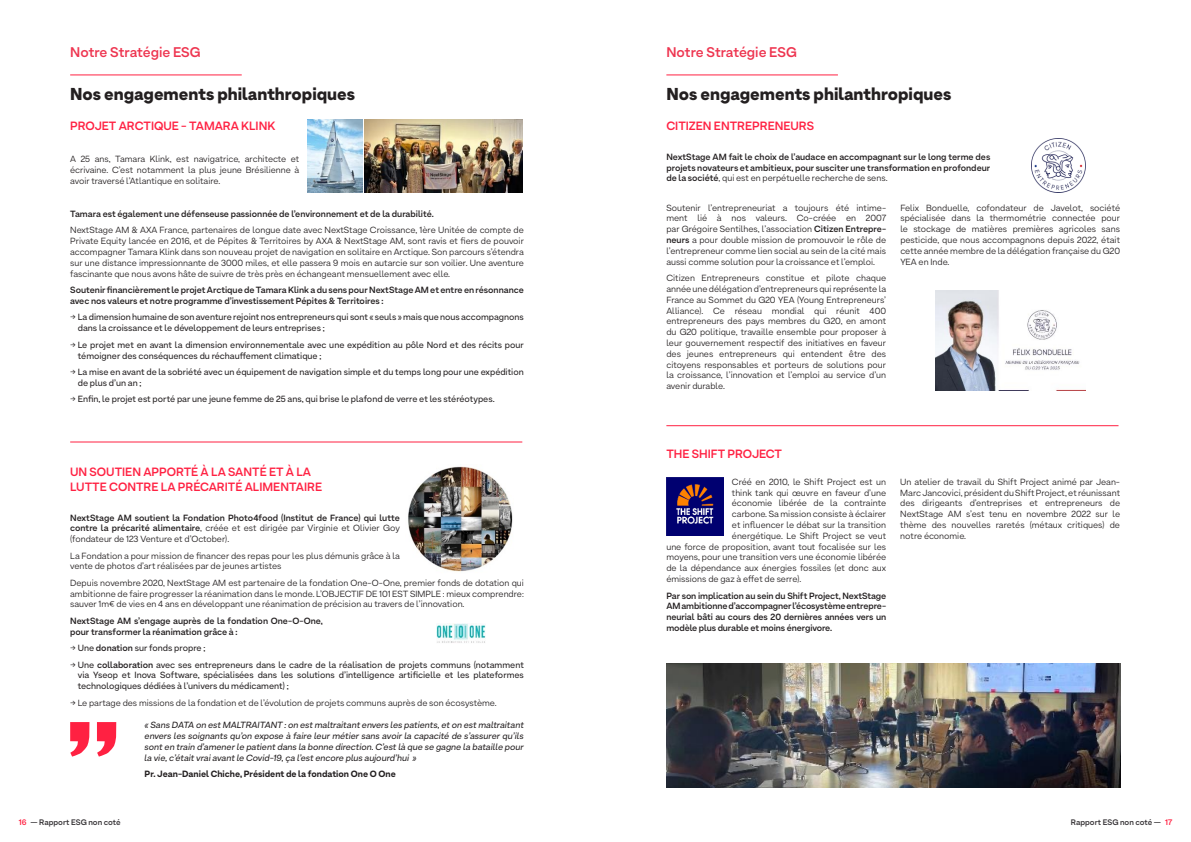
<style>
.page{position:relative;width:1191px;height:842px;background:#fff}
.page>*{position:absolute;margin:0;border:0;box-sizing:border-box;transform-origin:0 0}
.t1{font:900 17px "Armin Grotesk";color:#231f20}
.t2{font:600 14px "Armin Grotesk";color:#ee3550}
.t3{font:600 12px/14.4px "Armin Grotesk";color:#ff2142}
.t4{font:9px/10.8px "Armin Grotesk";color:#231f20;text-align:justify}
.t5{font:600 9px/10.8px "Armin Grotesk";color:#231f20;text-align:justify}
.t6{font:9px/10.8px "Armin Grotesk";color:#231f20}
.t7{font:italic 9px/10.8px "Armin Grotesk";color:#231f20;text-align:justify}
.t8{font:800 9px "Armin Grotesk";color:#231f20}
.t9{font:600 8px "Armin Grotesk";color:#333033}
.s1{font-style:inherit}
.s2{font-weight:400}
.s3{font-weight:600}
.s4{color:#ff2142}
</style>
<div class="page">
<hr style="left:70px;top:75px;width:172px;height:1px;background:#ff2142">
<img style="left:308px;top:120px;width:54px;height:72px">
<img style="left:364px;top:120px;width:158px;height:73px">
<hr style="left:70px;top:442px;width:452px;height:1px;background:#ff2142">
<svg style="left:70px;top:722px;width:19px;height:35px"></svg>
<svg style="left:97px;top:722px;width:19px;height:35px"></svg>
<img style="left:408px;top:466px;width:105px;height:106px">
<img style="left:436px;top:624px;width:49px;height:19px">
<hr style="left:666px;top:75px;width:172px;height:1px;background:#ff2142">
<img style="left:935px;top:291px;width:150px;height:100px">
<img style="left:1031px;top:139px;width:54px;height:54px">
<hr style="left:666px;top:425px;width:452px;height:1px;background:#ff2142">
<img style="left:666px;top:663px;width:454px;height:124px">
<img style="left:666px;top:478px;width:57px;height:58px">
<h2 class="t2" style="left:70px;top:43px;width:132px">Notre Stratégie ESG</h2>
<h1 class="t1" style="left:70px;top:83px;width:286px">Nos engagements philanthropiques</h1>
<h3 class="t3" style="left:70px;top:119px;width:207px">PROJET ARCTIQUE - TAMARA KLINK</h3>
<p class="t4" style="left:70px;top:155px;width:231px">A 25 ans, Tamara Klink, est navigatrice, architecte et écrivaine. C’est notamment la plus jeune Brésilienne à avoir traversé l’Atlantique en solitaire.</p>
<p class="t5" style="left:70px;top:209px;width:365px">Tamara est également une défenseuse passionnée de l’environnement et de la durabilité.</p>
<p class="t4" style="left:70px;top:226px;width:455px">NextStage AM &amp; AXA France, partenaires de longue date avec NextStage Croissance, 1ère Unitée de compte de Private Equity lancée en 2016, et de Pépites &amp; Territoires by AXA &amp; NextStage AM, sont ravis et fiers de pouvoir accompagner Tamara Klink dans son nouveau projet de navigation en solitaire en Arctique. Son parcours s’étendra sur une distance impressionnante de 3000 miles, et elle passera 9 mois en autarcie sur son voilier. Une aventure fascinante que nous avons hâte de suivre de très près en échangeant mensuellement avec elle.</p>
<p class="t5" style="left:70px;top:285px;width:455px">Soutenir financièrement le projet Arctique de Tamara Klink a du sens pour NextStage AM et entre en résonnance avec nos valeurs et notre programme d’investissement Pépites &amp; Territoires :</p>
<p class="t6" style="left:78px;top:313px;width:447px;text-indent:-8px"><span class="s1">→</span> La dimension humaine de son aventure rejoint nos entrepreneurs qui sont « seuls » mais que nous accompagnons dans la croissance et le développement de leurs entreprises ;</p>
<p class="t6" style="left:78px;top:340px;width:447px;text-indent:-8px"><span class="s1">→</span> Le projet met en avant la dimension environnementale avec une expédition au pôle Nord et des récits pour témoigner des conséquences du réchauffement climatique ;</p>
<p class="t6" style="left:78px;top:367px;width:447px;text-indent:-8px"><span class="s1">→</span> La mise en avant de la sobriété avec un équipement de navigation simple et du temps long pour une expédition de plus d’un an ;</p>
<p class="t6" style="left:70px;top:394px;width:426px"><span class="s1">→</span> Enfin, le projet est porté par une jeune femme de 25 ans, qui brise le plafond de verre et les stéréotypes.</p>
<h3 class="t3" style="left:70px;top:466px;width:253px">UN SOUTIEN APPORTÉ À LA SANTÉ ET À LA<br>LUTTE CONTRE LA PRÉCARITÉ ALIMENTAIRE</h3>
<p class="t5" style="left:70px;top:513px;width:331px">NextStage AM soutient la Fondation Photo4food (Institut de France) qui lutte contre la précarité alimentaire<span class="s2">, créée et est dirigée par Virginie et Olivier Goy (fondateur de 123 Venture et d’October).</span></p>
<p class="t4" style="left:70px;top:551px;width:331px">La Fondation a pour mission de financer des repas pour les plus démunis grâce à la vente de photos d’art réalisées par de jeunes artistes</p>
<p class="t4" style="left:70px;top:578px;width:455px">Depuis novembre 2020, NextStage AM est partenaire de la fondation One-O-One, premier fonds de dotation qui ambitionne de faire progresser la réanimation dans le monde. L’OBJECTIF DE 101 EST SIMPLE : mieux comprendre: sauver 1m€ de vies en 4 ans en développant une réanimation de précision au travers de l’innovation.</p>
<p class="t5" style="left:70px;top:616px;width:254px">NextStage AM s’engage auprès de la fondation One-O-One, pour transformer la réanimation grâce à :</p>
<p class="t6" style="left:70px;top:643px;width:137px"><span class="s1">→</span> Une <span class="s3">donation</span> sur fonds propre ;</p>
<p class="t6" style="left:78px;top:660px;width:448px;text-align:justify;text-indent:-8px"><span class="s1">→</span> Une <span class="s3">collaboration</span> avec ses entrepreneurs dans le cadre de la réalisation de projets communs (notamment via Yseop et Inova Software, spécialisées dans les solutions d’intelligence artificielle et les plateformes technologiques dédiées à l’univers du médicament) ;</p>
<p class="t4" style="left:70px;top:698px;width:428px">→ Le partage des missions de la fondation et de l’évolution de projets communs auprès de son écosystème.</p>
<p class="t7" style="left:145px;top:720px;width:381px">« Sans DATA on est MALTRAITANT : on est maltraitant envers les patients, et on est maltraitant envers les soignants qu’on expose à faire leur métier sans avoir la capacité de s’assurer qu’ils sont en train d’amener le patient dans la bonne direction. C’est là que se gagne la bataille pour la vie, c’était vrai avant le Covid-19, ça l’est encore plus aujourd’hui »</p>
<p class="t8" style="left:145px;top:768px;width:253px">Pr. Jean-Daniel Chiche, Président de la fondation One O One</p>
<h2 class="t2" style="left:666px;top:43px;width:132px">Notre Stratégie ESG</h2>
<h1 class="t1" style="left:666px;top:83px;width:286px">Nos engagements philanthropiques</h1>
<h3 class="t3" style="left:666px;top:119px;width:149px">CITIZEN ENTREPRENEURS</h3>
<p class="t5" style="left:666px;top:152px;width:325px">NextStage AM fait le choix de l’audace en accompagnant sur le long terme des projets novateurs et ambitieux, pour susciter une transformation en profondeur de la société<span class="s2">, qui est en perpétuelle recherche de sens.</span></p>
<p class="t4" style="left:666px;top:203px;width:221px">Soutenir l’entrepreneuriat a toujours été intime&shy;ment lié à nos valeurs. Co-créée en 2007 par Grégoire Sentilhes, l’association <span class="s3">Citizen Entrepre&shy;neurs</span> a pour double mission de promouvoir le rôle de l’entrepreneur comme lien social au sein de la cité mais aussi comme solution pour la croissance et l’emploi.</p>
<p class="t4" style="left:666px;top:273px;width:221px">Citizen Entrepreneurs constitue et pilote chaque année une délégation d’entrepreneurs qui représente la France au Sommet du G20 YEA (Young Entrepreneurs’ Alliance). Ce réseau mondial qui réunit 400 entrepreneurs des pays membres du G20, en amont du G20 politique, travaille ensemble pour proposer à leur gouvernement respectif des initiatives en faveur des jeunes entrepreneurs qui entendent être des citoyens responsables et porteurs de solutions pour la croissance, l’innovation et l’emploi au service d’un avenir durable.</p>
<p class="t4" style="left:900px;top:203px;width:221px">Felix Bonduelle, cofondateur de Javelot, société spécialisée dans la thermométrie connectée pour le stockage de matières premières agricoles sans pesticide, que nous accompagnons depuis 2022, était cette année membre de la délégation française du G20<br>YEA en Inde.</p>
<h3 class="t3" style="left:666px;top:447px;width:117px">THE SHIFT PROJECT</h3>
<p class="t4" style="left:732px;top:477px;width:156px">Créé en 2010, le Shift Project est un</p>
<p class="t4" style="left:732px;top:488px;width:156px">think tank qui œuvre en faveur d’une</p>
<p class="t4" style="left:732px;top:498px;width:156px">économie libérée de la contrainte</p>
<p class="t4" style="left:732px;top:509px;width:156px">carbone. Sa mission consiste à éclairer</p>
<p class="t4" style="left:732px;top:520px;width:156px">et influencer le débat sur la transition</p>
<p class="t4" style="left:732px;top:531px;width:156px">énergétique. Le Shift Project se veut</p>
<p class="t4" style="left:666px;top:542px;width:221px">une force de proposition, avant tout focalisée sur les</p>
<p class="t4" style="left:666px;top:552px;width:221px">moyens, pour une transition vers une économie libérée</p>
<p class="t4" style="left:666px;top:563px;width:221px">de la dépendance aux énergies fossiles (et donc aux</p>
<p class="t4" style="left:666px;top:574px;width:136px">émissions de gaz à effet de serre).</p>
<p class="t5" style="left:666px;top:591px;width:221px">Par son implication au sein du Shift Project, NextStage AM ambitionned’accompagner l’écosystème entrepre&shy;neurial bâti au cours des 20 dernières années vers un modèle plus durable et moins énergivore.</p>
<p class="t4" style="left:900px;top:477px;width:221px">Un atelier de travail du Shift Project animé par Jean-Marc Jancovici, président du Shift Project, et réunissant des dirigeants d’entreprises et entrepreneurs de NextStage AM s’est tenu en novembre 2022 sur le thème des nouvelles raretés (métaux critiques) de notre économie.</p>
<p class="t9" style="left:19px;top:817px;width:104px"><span class="s4">16</span> — Rapport ESG non coté</p>
<p class="t9" style="left:1070px;top:817px;width:103px">Rapport ESG non coté — <span class="s4">17</span></p>
</div>
